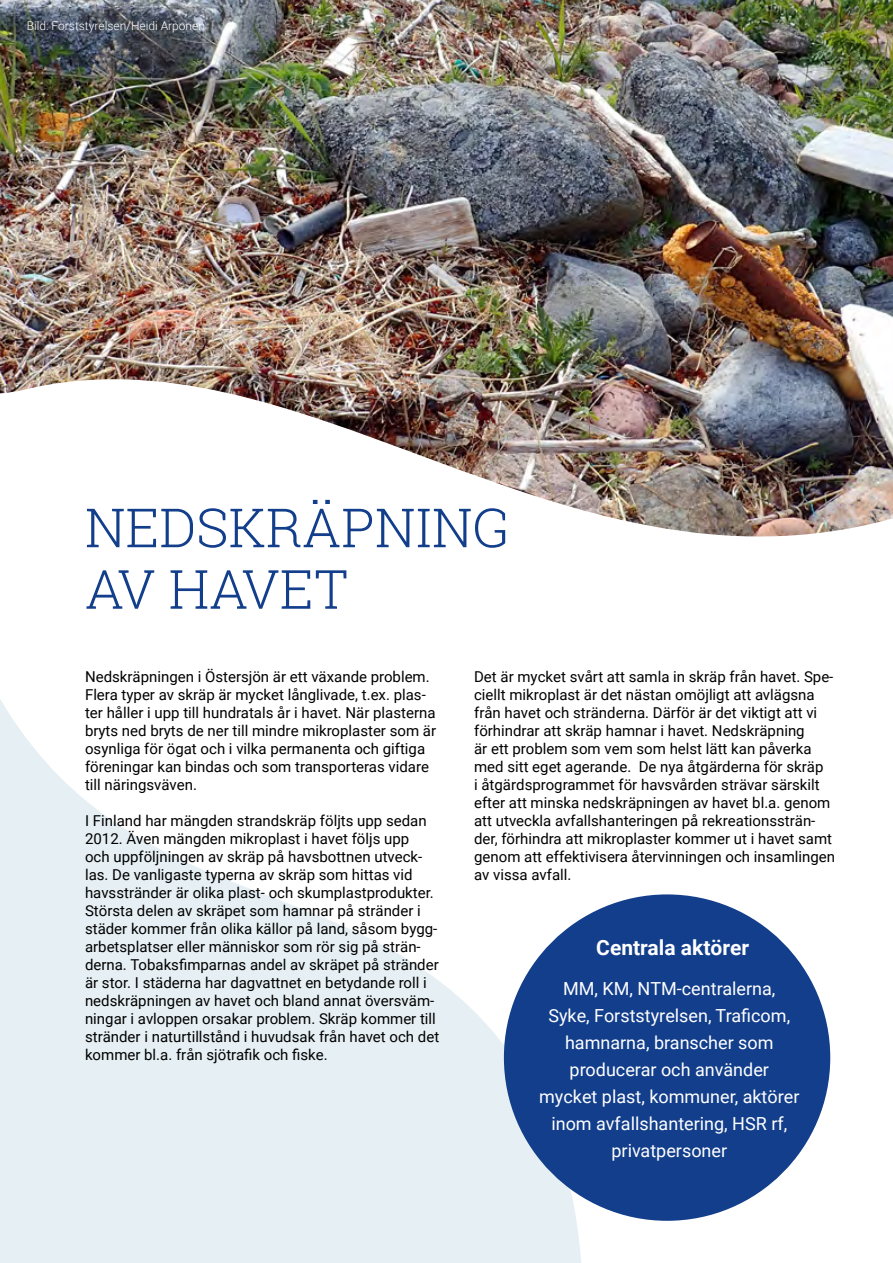
<style>
.page{position:relative;width:893px;height:1263px;background:#fff}
.page>*{position:absolute;margin:0;border:0;box-sizing:border-box;transform-origin:0 0}
.Otsikko_36{font:300 54px/61.5px "Roboto Slab";color:#123e8b}
.Toimijat{font:700 21px "Roboto";color:#fff}
.Toimijat-2{font:18px/27px "Roboto";color:#fff;text-align:center}
.Leipäteksti{font:15px/18px "Roboto";color:#000}
.Kuvatekstit{font:300 12px "Roboto";color:#fff}
</style>
<div class="page">
<svg style="left:0;top:699px;width:747px;height:564px;fill:#e6eff3"></svg>
<img style="left:0;top:0;width:893px;height:537px">
<div style="left:504px;top:894px;width:326px;height:327px;background:#123e8b;border-radius:50%"></div>
<p class="Kuvatekstit" style="left:27px;top:18px;width:180px">Bild: Forststyrelsen/Heidi Arponen</p>
<h1 class="Otsikko_36" style="left:85px;top:495px;width:426px">NEDSKRÄPNING<br>AV HAVET</h1>
<p class="Leipäteksti" style="left:85px;top:667px;width:353px">Nedskräpningen i Östersjön är ett växande problem.<br>Flera typer av skräp är mycket långlivade, t.ex. plas&shy;ter håller i upp till hundratals år i havet. När plasterna bryts ned bryts de ner till mindre mikroplaster som är osynliga för ögat och i vilka permanenta och giftiga föreningar kan bindas och som transporteras vidare till näringsväven.</p>
<p class="Leipäteksti" style="left:85px;top:811px;width:356px">I Finland har mängden strandskräp följts upp sedan 2012. Även mängden mikroplast i havet följs upp<br>och uppföljningen av skräp på havsbottnen utveck&shy;las. De vanligaste typerna av skräp som hittas vid havsstränder är olika plast- och skumplastprodukter.<br>Största delen av skräpet som hamnar på stränder i städer kommer från olika källor på land, såsom bygg&shy;arbetsplatser eller människor som rör sig på strän&shy;derna. Tobaksfimparnas andel av skräpet på stränder är stor. I städerna har dagvattnet en betydande roll i nedskräpningen av havet och bland annat översväm&shy;ningar i avloppen orsakar problem. Skräp kommer till stränder i naturtillstånd i huvudsak från havet och det kommer bl.a. från sjötrafik och fiske.</p>
<p class="Leipäteksti" style="left:474px;top:667px;width:362px">Det är mycket svårt att samla in skräp från havet. Spe&shy;ciellt mikroplast är det nästan omöjligt att avlägsna från havet och stränderna. Därför är det viktigt att vi förhindrar att skräp hamnar i havet. Nedskräpning<br>är ett problem som vem som helst lätt kan påverka med sitt eget agerande. De nya åtgärderna för skräp<br>i åtgärdsprogrammet för havsvården strävar särskilt efter att minska nedskräpningen av havet bl.a. genom att utveckla avfallshanteringen på rekreationssträn&shy;der, förhindra att mikroplaster kommer ut i havet samt genom att effektivisera återvinningen och insamlingen av vissa avfall.</p>
<p class="Toimijat" style="left:596px;top:933px;width:154px">Centrala aktörer</p>
<p class="Toimijat-2" style="left:539px;top:974px;width:262px">MM, KM, NTM-centralerna,<br>Syke, Forststyrelsen, Traficom, hamnarna, branscher som producerar och använder mycket plast, kommuner, aktörer inom avfallshantering, HSR rf, privatpersoner</p>
</div>
